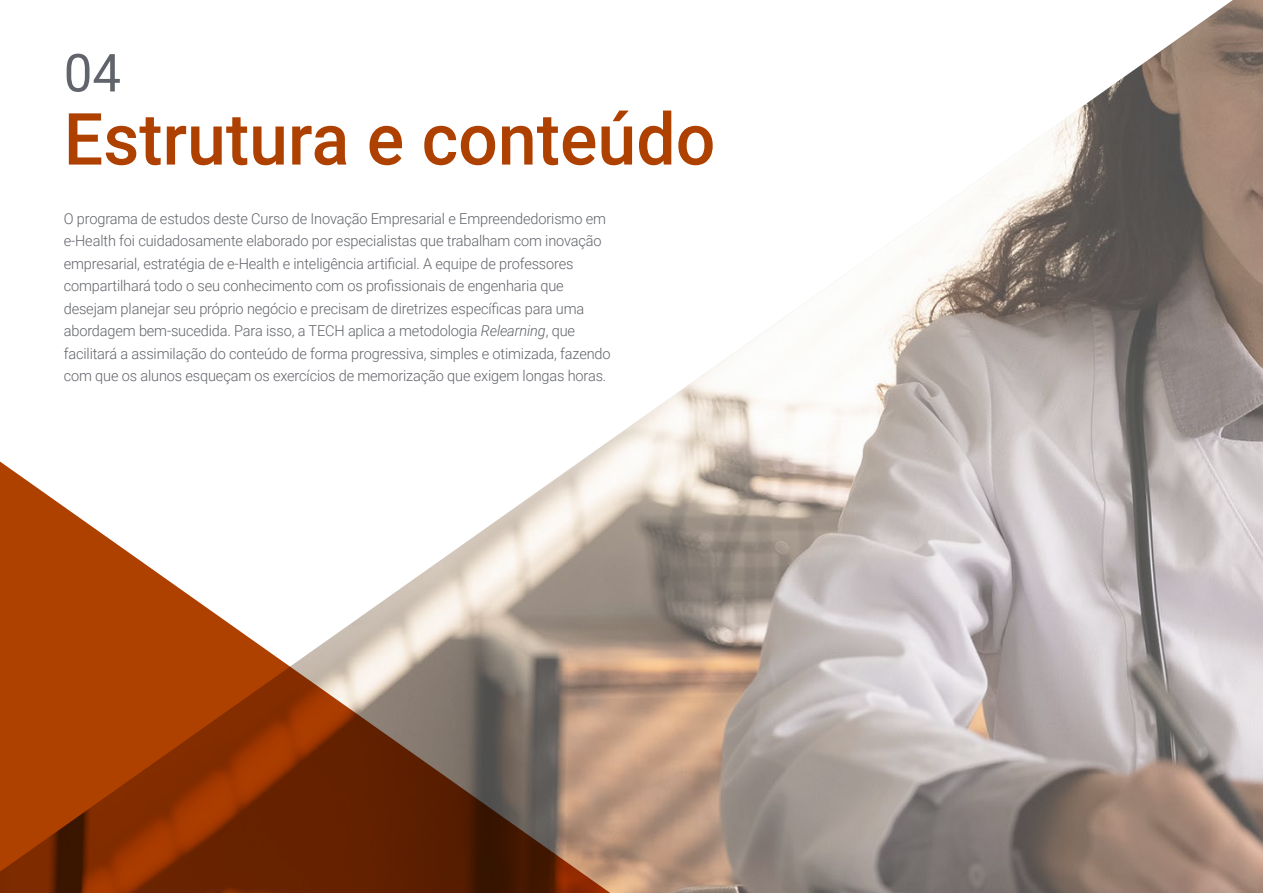
<style>
.page{position:relative;width:1263px;height:893px;background:#fff}
.page>*{position:absolute;margin:0;border:0;box-sizing:border-box;transform-origin:0 0}
.t1{font:500 72px "Roboto";color:#ae4000}
.t2{font:52.5px "Roboto";color:#61646a}
.t3{font:300 15px/22.5px "Roboto";letter-spacing:-.01em;color:#61646a}
.s1{font-style:italic}
</style>
<div class="page">
<img style="left:602px;top:0;width:661px;height:893px">
<svg style="left:0;top:446px;width:640px;height:447px"></svg>
<h2 class="t2" style="left:64px;top:36px;width:59px">04</h2>
<h1 class="t1" style="left:64px;top:89px;width:653px">Estrutura e conteúdo</h1>
<p class="t3" style="left:64px;top:207px;width:548px">O programa de estudos deste Curso de Inovação Empresarial e Empreendedorismo em e-Health foi cuidadosamente elaborado por especialistas que trabalham com inovação empresarial, estratégia de e-Health e inteligência artificial. A equipe de professores compartilhará todo o seu conhecimento com os profissionais de engenharia que desejam planejar seu próprio negócio e precisam de diretrizes específicas para uma abordagem bem-sucedida. Para isso, a TECH aplica a metodologia <span class="s1">Relearning</span>, que facilitará a assimilação do conteúdo de forma progressiva, simples e otimizada, fazendo com que os alunos esqueçam os exercícios de memorização que exigem longas horas.</p>
</div>
